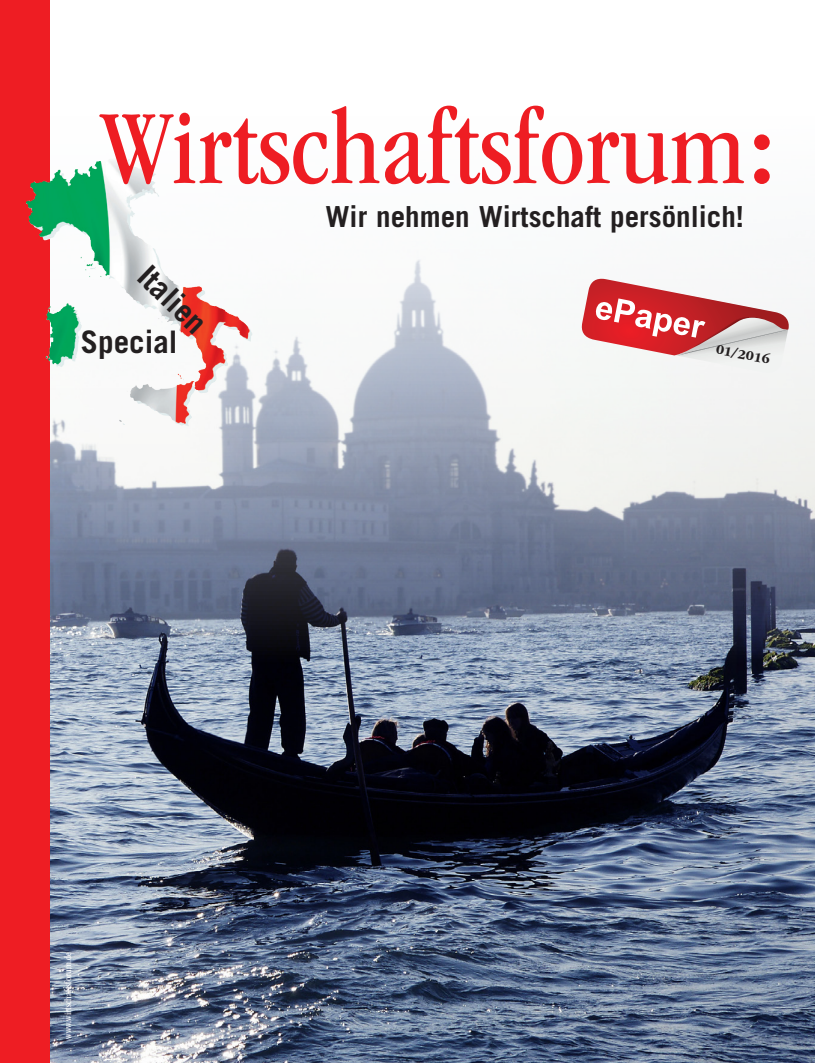
<style>
.page{position:relative;width:815px;height:1063px;background:#fff}
.page>*{position:absolute;margin:0;border:0;box-sizing:border-box;transform-origin:0 0}
.t1{font:condensed 108.88px "ITC Garamond Std";color:#ee1d23}
.t2{font:700 31.12px "Trade Gothic LT Pro";color:#231f20}
.t3{font:700 29px "Trade Gothic LT Pro";color:#231f20}
.t4{font:700 13.75px "ITC Garamond Std";color:#231f20}
.t5{font:condensed 10px "ITC Garamond Std";color:#fff}
</style>
<div class="page">
<img style="left:49px;top:117px;width:766px;height:946px">
<div style="left:0;top:0;width:49px;height:1063px;background:#ee1d23"></div>
<svg style="left:581px;top:279px;width:209px;height:95px"></svg>
<img style="left:78px;top:157px;width:44px;height:20px">
<div style="left:754px;top:134px;width:16px;height:16px;background:#ee1d23;border-radius:50%"></div>
<div style="left:754px;top:168px;width:16px;height:16px;background:#ee1d23;border-radius:50%"></div>
<h1 class="t1" style="left:101px;top:88px;width:646px">Wirtschaftsforum</h1>
<p class="t2" style="left:156px;top:258px;width:83px;rotate:44deg">Italien</p>
<p class="t2" style="left:81px;top:323px;width:98px">Special</p>
<p class="t3" style="left:325px;top:199px;width:420px">Wir nehmen Wirtschaft persönlich!</p>
<p class="t4" style="left:718px;top:341px;width:56px;rotate:11deg">01/2016</p>
<p class="t5" style="left:62px;top:1039px;width:88px;rotate:-90deg">www.wirtschaftsforum.de</p>
</div>
